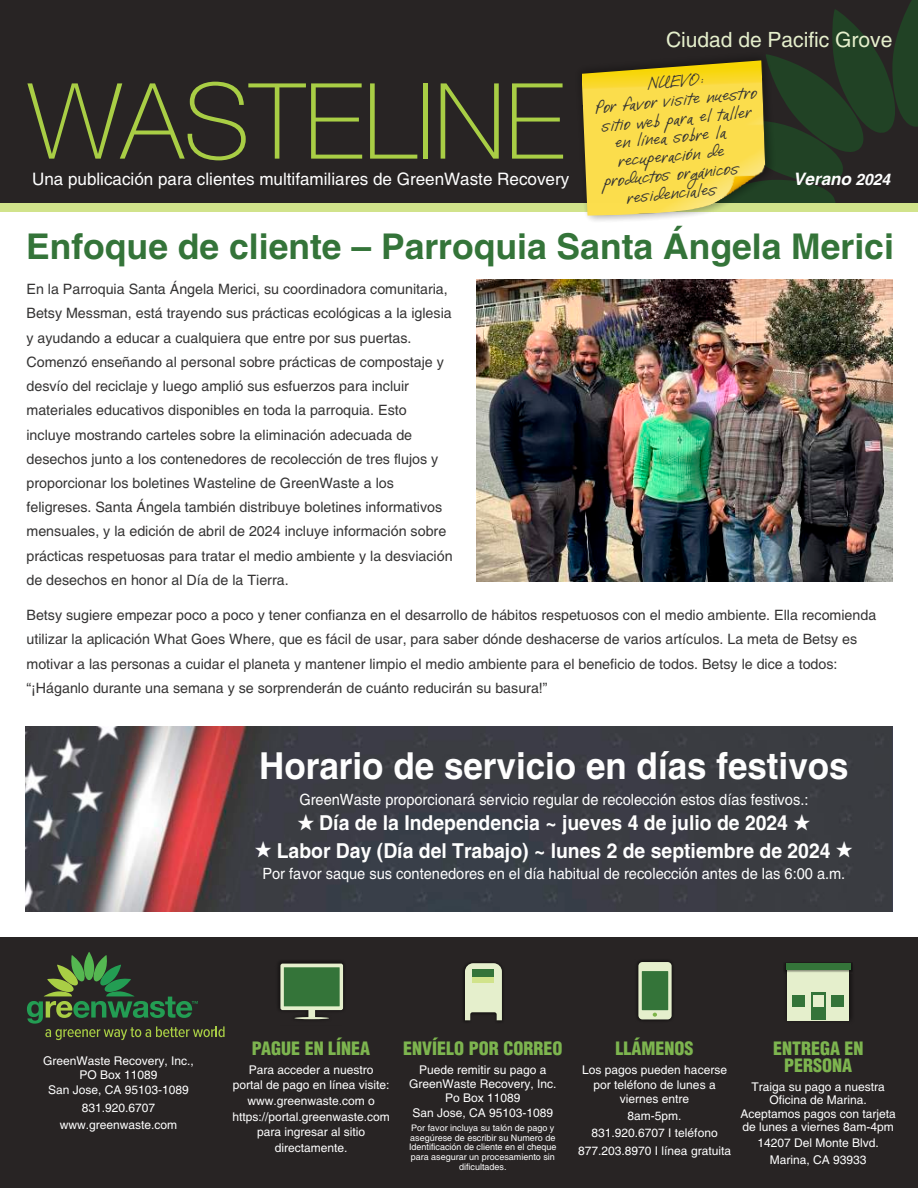
<style>
.page{position:relative;width:918px;height:1188px;background:#fff}
.page>*{position:absolute;margin:0;border:0;box-sizing:border-box;transform-origin:0 0}
.t1{font:100 105.3px "Helvetica Neue";color:#a9ce45}
.t2{font:700 37.2px "Helvetica";color:#fefefe;scale:.94 1}
.t3{font:700 35.55px "Helvetica";color:#347439}
.t4{font:21px "Helvetica";color:#e5efcc}
.t5{font:700 20.55px "Helvetica";color:#fefefe;scale:.94 1}
.t6{font:900 condensed 18px/17.9px "Helvetica";color:#7db54f;text-align:center}
.t7{font:17.1px "Helvetica";color:#fefefe}
.t8{font:italic 700 17.1px "Helvetica";color:#fefefe}
.t9{font:15.9px "DJBI Love Me Some Brook";color:#353434;scale:.95 1}
.t10{font:15.45px "Helvetica";color:#fefefe;scale:.94 1}
.t11{font:14.25px/24.2px "Helvetica";color:#353434}
.t12{font:12px/15.6px "Helvetica";color:#fefefe;text-align:center}
.t13{font:9px/9.6px "Helvetica";color:#fefefe;text-align:center}
.s1{font-size:15.9px}
</style>
<div class="page">
<div style="left:0;top:195px;width:918px;height:16px;background:#d1e38b"></div>
<div style="left:0;top:0;width:918px;height:202px;background:#282424"></div>
<div style="left:0;top:938px;width:918px;height:250px;background:#282424"></div>
<svg style="left:567px;top:0;width:351px;height:221px"></svg>
<img style="left:582px;top:60px;width:185px;height:156px">
<svg style="left:27px;top:952px;width:198px;height:88px"></svg>
<div style="left:274px;top:959px;width:74px;height:66px;background:#353434;opacity:.67"></div>
<svg style="left:280px;top:964px;width:63px;height:55px"></svg>
<div style="left:284px;top:967px;width:56px;height:39px;background:#347439"></div>
<div style="left:780px;top:959px;width:77px;height:69px;background:#353434;opacity:.66"></div>
<div style="left:788px;top:967px;width:61px;height:53px;background:#e5efcc"></div>
<div style="left:792px;top:995px;width:13px;height:11px;background:#347439"></div>
<div style="left:811px;top:992px;width:15px;height:28px;background:#347439"></div>
<div style="left:813px;top:995px;width:11px;height:11px;background:#e5efcc"></div>
<div style="left:831px;top:995px;width:13px;height:11px;background:#347439"></div>
<div style="left:784px;top:963px;width:69px;height:10px;background:#353434;opacity:.49"></div>
<div style="left:786px;top:964px;width:65px;height:6px;background:#347439"></div>
<svg style="left:465px;top:963px;width:37px;height:57px;background:#cad2b3"></svg>
<div style="left:473px;top:969px;width:21px;height:14px;background:#347439"></div>
<div style="left:473px;top:977px;width:21px;height:6px;background:#d1e38b"></div>
<div style="left:633px;top:958px;width:43px;height:67px;background:#232020"></div>
<svg style="left:638px;top:962px;width:34px;height:57px"></svg>
<div style="left:642px;top:971px;width:26px;height:39px;background:#347439"></div>
<svg style="left:653px;top:1013px;width:4px;height:4px"></svg>
<img style="left:26px;top:726px;width:866px;height:186px">
<img style="left:476px;top:279px;width:416px;height:303px">
<h3 class="t4" style="left:666px;top:31px;width:228px">Ciudad de Pacific Grove</h3>
<h1 class="t1" style="left:28px;top:76px;width:538px">WASTELINE</h1>
<p class="t9" style="left:647px;top:77px;width:61px;rotate:-6deg">NUEVO:</p>
<p class="t9" style="left:595px;top:101px;width:172px;rotate:-6deg">Por favor visite nuestro</p>
<p class="t9" style="left:601px;top:119px;width:160px;rotate:-6deg">sitio web para el taller</p>
<p class="t9" style="left:614px;top:136px;width:119px;rotate:-6deg">en línea sobre la</p>
<p class="t9" style="left:617px;top:154px;width:114px;rotate:-6deg">recuperación de</p>
<p class="t9" style="left:603px;top:174px;width:145px;rotate:-6deg">productos orgánicos</p>
<p class="t7" style="left:32px;top:173px;width:539px">Una publicación para clientes multifamiliares de GreenWaste Recovery</p>
<p class="t8" style="left:793px;top:173px;width:99px">Verano <span class="s1">2024</span></p>
<p class="t9" style="left:626px;top:191px;width:97px;rotate:-6deg">residenciales</p>
<h3 class="t3" style="left:26px;top:233px;width:869px">Enfoque de cliente – Parroquia Santa Ángela Merici</h3>
<p class="t11" style="left:27px;top:278px;width:428px">En la Parroquia Santa Ángela Merici, su coordinadora comunitaria, Betsy Messman, está trayendo sus prácticas ecológicas a la iglesia y ayudando a educar a cualquiera que entre por sus puertas.<br>Comenzó enseñando al personal sobre prácticas de compostaje y desvío del reciclaje y luego amplió sus esfuerzos para incluir materiales educativos disponibles en toda la parroquia. Esto incluye mostrando carteles sobre la eliminación adecuada de desechos junto a los contenedores de recolección de tres flujos y proporcionar los boletines Wasteline de GreenWaste a los feligreses. Santa Ángela también distribuye boletines informativos mensuales, y la edición de abril de 2024 incluye información sobre prácticas respetuosas para tratar el medio ambiente y la desviación de desechos en honor al Día de la Tierra.</p>
<p class="t11" style="left:27px;top:604px;width:851px">Betsy sugiere empezar poco a poco y tener confianza en el desarrollo de hábitos respetuosos con el medio ambiente. Ella recomienda utilizar la aplicación What Goes Where, que es fácil de usar, para saber dónde deshacerse de varios artículos. La meta de Betsy es motivar a las personas a cuidar el planeta y mantener limpio el medio ambiente para el beneficio de todos. Betsy le dice a todos: “¡Háganlo durante una semana y se sorprenderán de cuánto reducirán su basura!”</p>
<h2 class="t2" style="left:259px;top:752px;width:629px">Horario de servicio en días festivos</h2>
<p class="t10" style="left:299px;top:793px;width:543px">GreenWaste proporcionará servicio regular de recolección estos días festivos.:</p>
<h3 class="t5" style="left:297px;top:815px;width:547px">★ Día de la Independencia ~ jueves 4 de julio de 2024 ★</h3>
<h3 class="t5" style="left:255px;top:843px;width:638px">★ Labor Day (Día del Trabajo) ~ lunes 2 de septiembre de 2024 ★</h3>
<p class="t10" style="left:262px;top:867px;width:622px">Por favor saque sus contenedores en el día habitual de recolección antes de las 6:00 a.m.</p>
<p class="t12" style="left:43px;top:1055px;width:152px;line-height:14.4px">GreenWaste Recovery, Inc.,<br>PO Box 11089<br>San Jose, CA 95103-1089</p>
<p class="t12" style="left:60px;top:1100px;width:119px;line-height:17.7px">831.920.6707 www.greenwaste.com</p>
<p class="t6" style="left:252px;top:1041px;width:120px">PAGUE EN LÍNEA</p>
<p class="t12" style="left:232px;top:1063px;width:159px">Para acceder a nuestro portal de pago en línea visite: www.greenwaste.com o https://portal.greenwaste.com para ingresar al sitio directamente.</p>
<p class="t6" style="left:403px;top:1041px;width:161px">ENVÍELO POR CORREO</p>
<p class="t12" style="left:409px;top:1063px;width:149px;line-height:14.5px">Puede remitir su pago a<br>GreenWaste Recovery, Inc.<br>Po Box 11089<br>San Jose, CA 95103-1089</p>
<p class="t13" style="left:409px;top:1124px;width:149px">Por favor incluya su talón de pago y asegúrese de escribir su Numero de<br>Identificación de cliente en el cheque para asegurar un procesamiento sin dificultades.</p>
<p class="t6" style="left:616px;top:1041px;width:80px">LLÁMENOS</p>
<p class="t12" style="left:582px;top:1063px;width:146px;line-height:14.9px">Los pagos pueden hacerse por teléfono de lunes a viernes entre</p>
<p class="t12" style="left:578px;top:1109px;width:154px;line-height:17.1px">8am-5pm.<br>831.920.6707 I teléfono<br>877.203.8970 I línea gratuita</p>
<p class="t6" style="left:773px;top:1041px;width:92px">ENTREGA EN<br>PERSONA</p>
<p class="t12" style="left:741px;top:1081px;width:157px;line-height:13.4px">Traiga su pago a nuestra<br>Oficina de Marina.<br>Aceptamos pagos con tarjeta de lunes a viernes 8am-4pm</p>
<p class="t12" style="left:758px;top:1136px;width:123px;line-height:16.4px">14207 Del Monte Blvd.<br>Marina, CA 93933</p>
</div>
